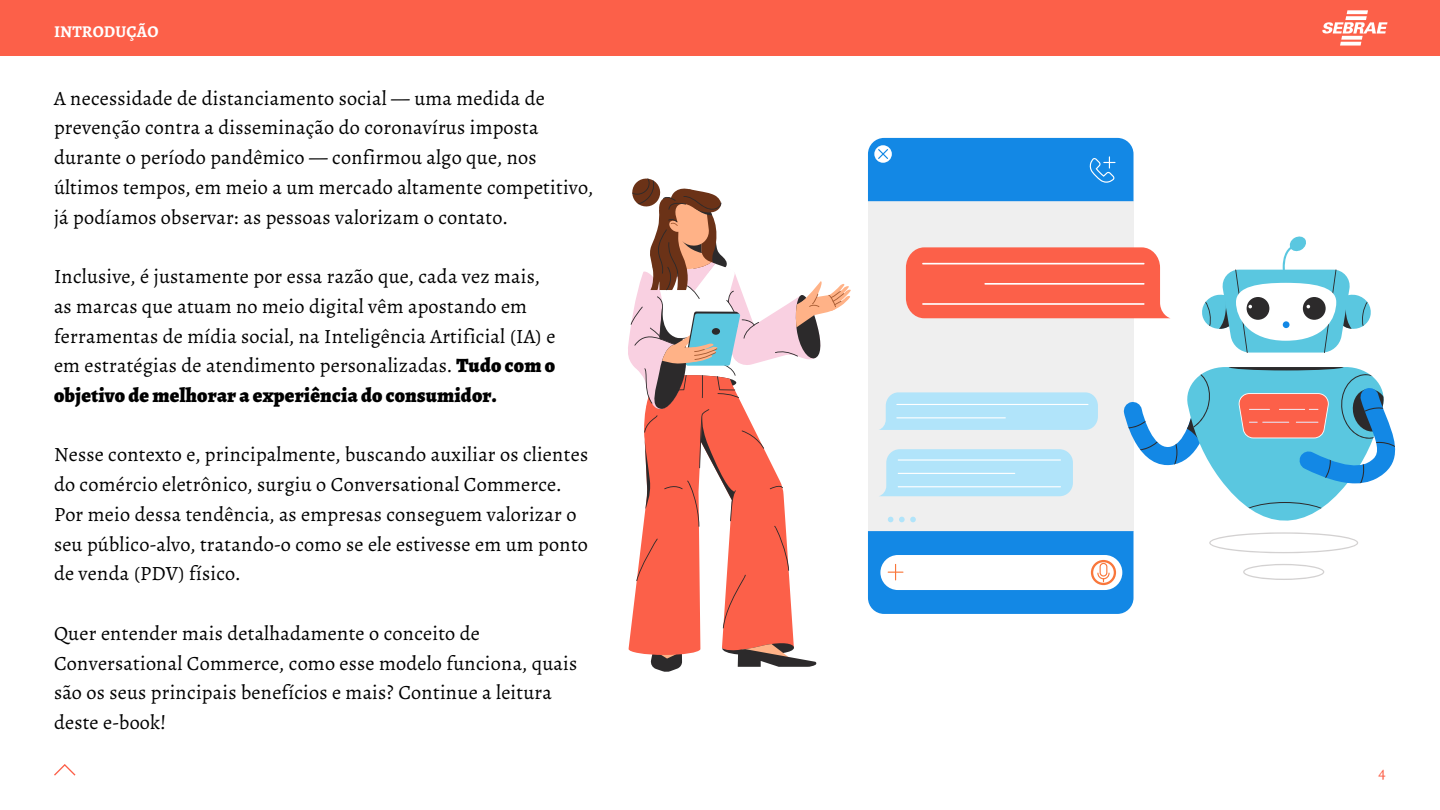
<style>
.page{position:relative;width:1440px;height:810px;background:#fff}
.page>*{position:absolute;margin:0;border:0;box-sizing:border-box;transform-origin:0 0}
.t1{font:20.25px/29.7px "Alegreya";letter-spacing:.01em;color:#000}
.t2{font:700 16.5px "Alegreya";letter-spacing:.01em;color:#fff}
.t3{font:16.5px "Alegreya";color:#fc6049}
.s1{font-weight:900}
</style>
<div class="page">
<div style="left:0;top:0;width:1440px;height:56px;background:#fc6049"></div>
<svg style="left:54px;top:764px;width:22px;height:12px"></svg>
<svg style="left:628px;top:178px;width:223px;height:494px"></svg>
<div style="left:868px;top:201px;width:266px;height:330px;background:#efefef"></div>
<div style="left:868px;top:138px;width:266px;height:63px;background:#1388e5"></div>
<svg style="left:906px;top:247px;width:264px;height:71px;background:#fb6a54"></svg>
<hr style="left:922px;top:263px;width:223px;height:1px;background:#fff">
<hr style="left:922px;top:303px;width:223px;height:2px;background:#fff">
<hr style="left:984px;top:283px;width:161px;height:2px;background:#fff">
<svg style="left:868px;top:367px;width:528px;height:247px"></svg>
<svg style="left:1202px;top:236px;width:169px;height:117px"></svg>
<svg style="left:1322px;top:10px;width:66px;height:36px"></svg>
<p class="t2" style="left:54px;top:20px;width:106px">INTRODUÇÃO</p>
<p class="t1" style="left:54px;top:83px;width:541px">A necessidade de distanciamento social — uma medida de prevenção contra a disseminação do coronavírus imposta durante o período pandêmico — confirmou algo que, nos últimos tempos, em meio a um mercado altamente competitivo, já podíamos observar: as pessoas valorizam o contato.</p>
<p class="t1" style="left:54px;top:262px;width:503px">Inclusive, é justamente por essa razão que, cada vez mais, as marcas que atuam no meio digital vêm apostando em ferramentas de mídia social, na Inteligência Artificial (IA) e em estratégias de atendimento personalizadas. <span class="s1">Tudo com o objetivo de melhorar a experiência do consumidor.</span></p>
<p class="t1" style="left:54px;top:440px;width:536px">Nesse contexto e, principalmente, buscando auxiliar os clientes do comércio eletrônico, surgiu o Conversational Commerce.<br>Por meio dessa tendência, as empresas conseguem valorizar o seu público-alvo, tratando-o como se ele estivesse em um ponto de venda (PDV) físico.</p>
<p class="t1" style="left:54px;top:618px;width:525px">Quer entender mais detalhadamente o conceito de Conversational Commerce, como esse modelo funciona, quais são os seus principais benefícios e mais? Continue a leitura deste e-book!</p>
<p class="t3" style="left:1379px;top:763px;width:9px">4</p>
</div>
